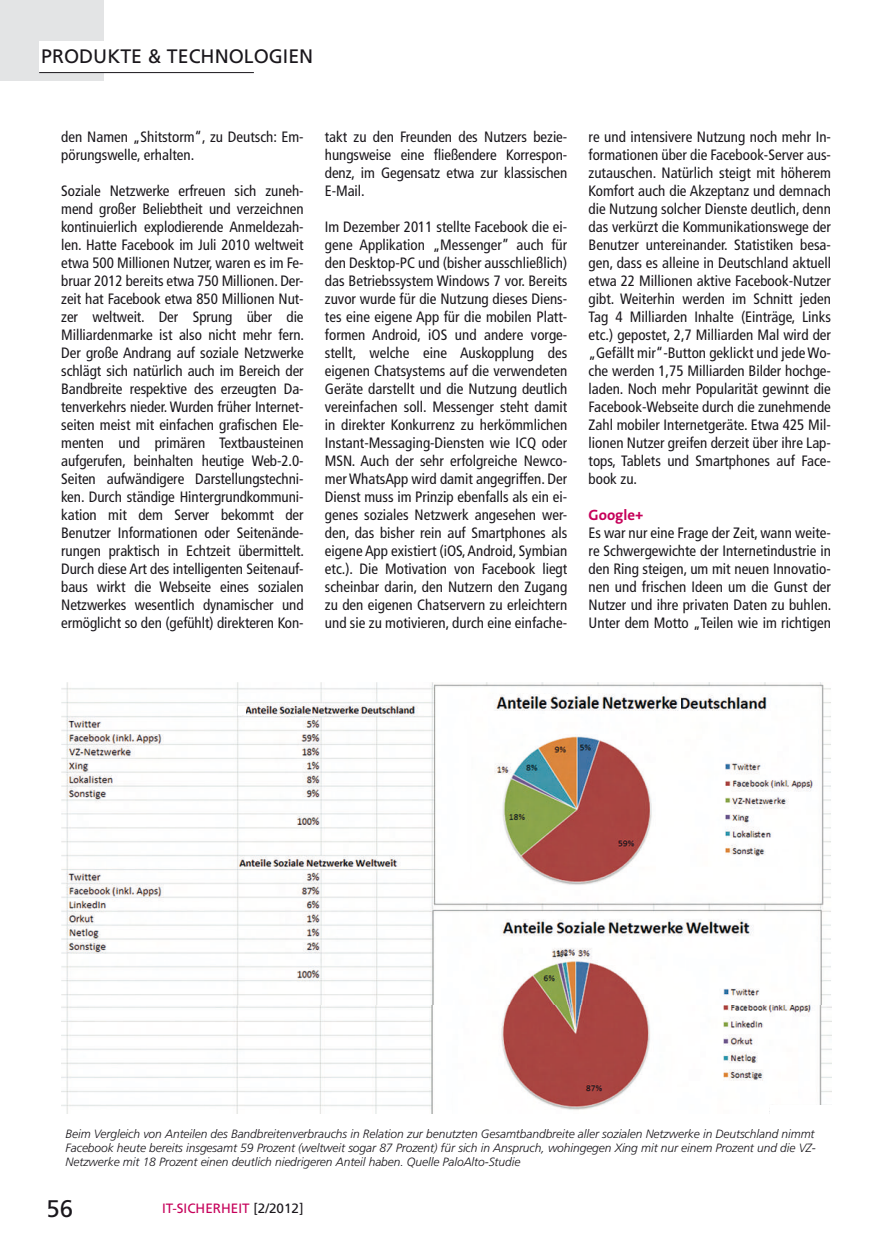
<style>
.page{position:relative;width:888px;height:1258px;background:#fff}
.page>*{position:absolute;margin:0;border:0;box-sizing:border-box;transform-origin:0 0}
.t1{font:24px "Frutiger LT";color:#1a171c}
.t2{font:19.5px "Frutiger LT";color:#1a171c}
.t3{font:condensed 15px/18px "Frutiger LT";color:#1a171c;text-align:justify}
.t4{font:700 15px "The Sans Os F";color:#c6005a}
.t5{font:13.5px "Frutiger LT";color:#c6005a}
.t6{font:italic 300 12px/14.4px "Frutiger";letter-spacing:-.005em;color:#1a171c;text-align:justify}
.s1{color:#1a171c}
</style>
<div class="page">
<div style="left:0;top:0;width:104px;height:80px;background:#e3e4e5"></div>
<div style="left:39px;top:41px;width:73px;height:32px;background:#fff"></div>
<hr style="left:39px;top:72px;width:215px;height:1px;background:#1a171c">
<img style="left:61px;top:682px;width:770px;height:431px">
<img style="left:246px;top:704px;width:64px;height:11px">
<img style="left:483px;top:694px;width:197px;height:19px">
<div style="left:239px;top:706px;width:7px;height:8px;background:#fff"></div>
<div style="left:770px;top:1106px;width:62px;height:9px;background:#fff"></div>
<h2 class="t2" style="left:41px;top:45px;width:273px">PRODUKTE &amp; TECHNOLOGIEN</h2>
<p class="t3" style="left:61px;top:127px;width:244px">den Namen „Shitstorm“, zu Deutsch: Em&shy;pörungswelle, erhalten.</p>
<p class="t3" style="left:61px;top:181px;width:244px">Soziale Netzwerke erfreuen sich zuneh&shy;mend großer Beliebtheit und verzeichnen kontinuierlich explodierende Anmeldezah&shy;len. Hatte Facebook im Juli 2010 weltweit etwa 500 Millionen Nutzer, waren es im Fe&shy;bruar 2012 bereits etwa 750 Millionen. Der&shy;zeit hat Facebook etwa 850 Millionen Nut&shy;zer weltweit. Der Sprung über die Milliardenmarke ist also nicht mehr fern.<br>Der große Andrang auf soziale Netzwerke schlägt sich natürlich auch im Bereich der Bandbreite respektive des erzeugten Da&shy;tenverkehrs nieder. Wurden früher Internet&shy;seiten meist mit einfachen grafischen Ele&shy;menten und primären Textbausteinen aufgerufen, beinhalten heutige Web-2.0- Seiten aufwändigere Darstellungstechni&shy;ken. Durch ständige Hintergrundkommuni&shy;kation mit dem Server bekommt der Benutzer Informationen oder Seitenände&shy;rungen praktisch in Echtzeit übermittelt.<br>Durch diese Art des intelligenten Seitenauf&shy;baus wirkt die Webseite eines sozialen Netzwerkes wesentlich dynamischer und ermöglicht so den (gefühlt) direkteren Kon-</p>
<p class="t3" style="left:325px;top:127px;width:244px">takt zu den Freunden des Nutzers bezie&shy;hungsweise eine fließendere Korrespon&shy;denz, im Gegensatz etwa zur klassischen E-Mail.</p>
<p class="t3" style="left:325px;top:217px;width:244px">Im Dezember 2011 stellte Facebook die ei&shy;gene Applikation „Messenger” auch für den Desktop-PC und (bisher ausschließlich) das Betriebssystem Windows 7 vor. Bereits zuvor wurde für die Nutzung dieses Diens&shy;tes eine eigene App für die mobilen Platt&shy;formen Android, iOS und andere vorge&shy;stellt, welche eine Auskopplung des eigenen Chatsystems auf die verwendeten Geräte darstellt und die Nutzung deutlich vereinfachen soll. Messenger steht damit in direkter Konkurrenz zu herkömmlichen Instant-Messaging-Diensten wie ICQ oder MSN. Auch der sehr erfolgreiche Newco&shy;mer WhatsApp wird damit angegriffen. Der Dienst muss im Prinzip ebenfalls als ein ei&shy;genes soziales Netzwerk angesehen wer&shy;den, das bisher rein auf Smartphones als eigene App existiert (iOS, Android, Symbian etc.). Die Motivation von Facebook liegt scheinbar darin, den Nutzern den Zugang zu den eigenen Chatservern zu erleichtern und sie zu motivieren, durch eine einfache-</p>
<p class="t3" style="left:589px;top:127px;width:244px">re und intensivere Nutzung noch mehr In&shy;formationen über die Facebook-Server aus&shy;zutauschen. Natürlich steigt mit höherem Komfort auch die Akzeptanz und demnach die Nutzung solcher Dienste deutlich, denn das verkürzt die Kommunikationswege der Benutzer untereinander. Statistiken besa&shy;gen, dass es alleine in Deutschland aktuell etwa 22 Millionen aktive Facebook-Nutzer gibt. Weiterhin werden im Schnitt jeden Tag 4 Milliarden Inhalte (Einträge, Links etc.) gepostet, 2,7 Milliarden Mal wird der „Gefällt mir“-Button geklickt und jede Wo&shy;che werden 1,75 Milliarden Bilder hochge&shy;laden. Noch mehr Popularität gewinnt die Facebook-Webseite durch die zunehmende Zahl mobiler Internetgeräte. Etwa 425 Mil&shy;lionen Nutzer greifen derzeit über ihre Lap&shy;tops, Tablets und Smartphones auf Face&shy;book zu.</p>
<p class="t4" style="left:589px;top:505px;width:56px">Google+</p>
<p class="t3" style="left:589px;top:523px;width:244px">Es war nur eine Frage der Zeit, wann weite&shy;re Schwergewichte der Internetindustrie in den Ring steigen, um mit neuen Innovatio&shy;nen und frischen Ideen um die Gunst der Nutzer und ihre privaten Daten zu buhlen.<br>Unter dem Motto „Teilen wie im richtigen</p>
<p class="t6" style="left:66px;top:1126px;width:752px">Beim Vergleich von Anteilen des Bandbreitenverbrauchs in Relation zur benutzten Gesamtbandbreite aller sozialen Netzwerke in Deutschland nimmt Facebook heute bereits insgesamt 59 Prozent (weltweit sogar 87 Prozent) für sich in Anspruch, wohingegen Xing mit nur einem Prozent und die VZ-Netzwerke mit 18 Prozent einen deutlich niedrigeren Anteil haben. Quelle PaloAlto-Studie</p>
<h1 class="t1" style="left:46px;top:1194px;width:28px">56</h1>
<p class="t5" style="left:162px;top:1200px;width:143px">IT-SICHERHEIT <span class="s1">[2/2012]</span></p>
</div>
